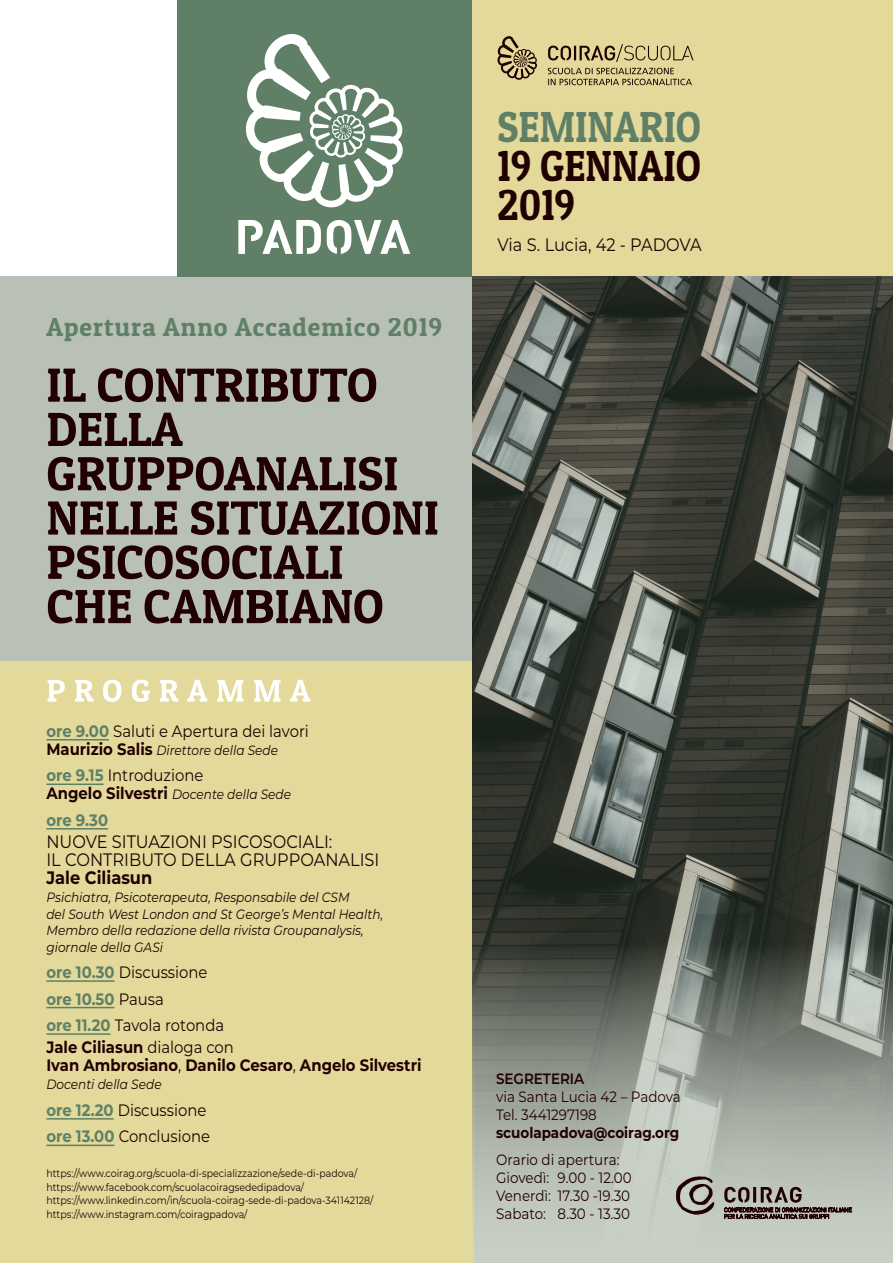
<style>
.page{position:relative;width:893px;height:1263px;background:#fff}
.page>*{position:absolute;margin:0;border:0;box-sizing:border-box;transform-origin:0 0}
.montserr{font:43.5px/39px "Patua One";color:#200000;text-align:justify;scale:.9 1}
.t1{font:25.95px "Patua One";letter-spacing:.04em;color:#5f8066}
.montserr-2{font:18px "Montserrat";color:#200000;scale:.9 1}
.montserr-3{font:700 18px "Montserrat";color:#200000;scale:.9 1}
.montserr-4{font:16.5px "Montserrat";color:#200000;scale:.9 1}
.montserr-5{font:700 16.5px "Montserrat";color:#200000;scale:.9 1}
.montserr-6{font:700 16.5px "Montserrat";color:#5f8066;scale:.9 1}
.montserr-7{font:15px "Montserrat";color:#200000;scale:.9 1}
.montserr-8{font:700 15px "Montserrat";color:#200000;scale:.9 1}
.montserr-9{font:600 15px "Montserrat";color:#200000;scale:.9 1}
.montserr-10{font:italic 13.5px/16.5px "Montserrat";color:#200000;scale:.9 1}
.montserr-11{font:10.5px "Montserrat";color:#200000;scale:.9 1}
.s1{color:#5f8066}
.s2{font-weight:700;color:#5f8066}
.s3{font-weight:700;font-style:normal;font-size:16.5px}
.s4{font-weight:400;color:#200000}
.s5{font-weight:400}
</style>
<div class="page">
<div style="left:470px;top:0;width:423px;height:281px;background:#e3d99b"></div>
<div style="left:0;top:276px;width:476px;height:467px;background:#b9c1b6"></div>
<div style="left:177px;top:0;width:295px;height:276px;background:#5f8066"></div>
<svg style="left:246px;top:34px;width:157px;height:173px"></svg>
<svg style="left:238px;top:220px;width:172px;height:34px"></svg>
<svg style="left:548px;top:44px;width:146px;height:18px"></svg>
<svg style="left:497px;top:36px;width:40px;height:44px"></svg>
<svg style="left:548px;top:68px;width:144px;height:17px"></svg>
<div style="left:0;top:662px;width:893px;height:601px;background:#e3d99b"></div>
<hr style="left:46px;top:739px;width:63px;height:1px;background:#5f8066">
<hr style="left:46px;top:783px;width:58px;height:2px;background:#5f8066">
<hr style="left:46px;top:828px;width:62px;height:1px;background:#5f8066">
<hr style="left:46px;top:980px;width:69px;height:2px;background:#5f8066">
<hr style="left:46px;top:1007px;width:69px;height:1px;background:#5f8066">
<hr style="left:46px;top:1033px;width:64px;height:2px;background:#5f8066">
<hr style="left:46px;top:1118px;width:68px;height:1px;background:#5f8066">
<hr style="left:46px;top:1144px;width:68px;height:2px;background:#5f8066">
<svg style="left:48px;top:590px;width:334px;height:33px"></svg>
<svg style="left:48px;top:545px;width:294px;height:34px"></svg>
<svg style="left:48px;top:501px;width:389px;height:34px"></svg>
<svg style="left:48px;top:457px;width:349px;height:34px"></svg>
<svg style="left:48px;top:413px;width:135px;height:33px"></svg>
<svg style="left:48px;top:368px;width:328px;height:34px"></svg>
<img style="left:472px;top:276px;width:421px;height:987px">
<svg style="left:47px;top:680px;width:264px;height:22px"></svg>
<svg style="left:676px;top:1176px;width:38px;height:39px"></svg>
<svg style="left:724px;top:1187px;width:128px;height:33px;background:#867f79"></svg>
<p class="t1" style="left:46px;top:310px;width:397px">Apertura Anno Accademico 2019</p>
<p class="montserr" style="left:497px;top:107px;width:228px"><span class="s1">SEMINARIO </span>19 GENNAIO 2019</p>
<p class="montserr-2" style="left:497px;top:232px;width:228px">Via S. Lucia, 42 - PADOVA</p>
<p class="montserr-4" style="left:46px;top:719px;width:293px"><span class="s2">ore 9.00</span> Saluti e Apertura dei lavori</p>
<p class="montserr-10" style="left:46px;top:741px;width:259px"><span class="s3">Maurizio Salis</span> Direttore della Sede</p>
<p class="montserr-4" style="left:46px;top:764px;width:176px"><span class="s2">ore 9.15</span> Introduzione</p>
<p class="montserr-10" style="left:46px;top:786px;width:273px"><span class="s3">Angelo Silvestri</span> Docente della Sede</p>
<p class="montserr-6" style="left:46px;top:808px;width:70px">ore 9.30</p>
<p class="montserr-2" style="left:46px;top:829px;width:319px">NUOVE SITUAZIONI PSICOSOCIALI:</p>
<p class="montserr-2" style="left:46px;top:847px;width:372px">IL CONTRIBUTO DELLA GRUPPOANALISI</p>
<p class="montserr-3" style="left:46px;top:865px;width:119px">Jale Ciliasun</p>
<p class="montserr-10" style="left:46px;top:888px;width:376px">Psichiatra, Psicoterapeuta, Responsabile del CSM<br>del South West London and St George’s Mental Health, Membro della redazione della rivista Groupanalysis, giornale della GASi</p>
<p class="montserr-4" style="left:46px;top:961px;width:181px"><span class="s2">ore 10.30</span> Discussione</p>
<p class="montserr-6" style="left:46px;top:987px;width:132px">ore 10.50 <span class="s4">Pausa</span></p>
<p class="montserr-4" style="left:46px;top:1014px;width:199px"><span class="s2">ore 11.20</span> Tavola rotonda</p>
<p class="montserr-5" style="left:46px;top:1035px;width:210px">Jale Ciliasun <span class="s5">dialoga con</span></p>
<p class="montserr-5" style="left:46px;top:1053px;width:418px">Ivan Ambrosiano<span class="s5">,</span> Danilo Cesaro<span class="s5">,</span> Angelo Silvestri</p>
<p class="montserr-10" style="left:46px;top:1076px;width:130px">Docenti della Sede</p>
<p class="montserr-4" style="left:46px;top:1099px;width:179px"><span class="s2">ore 12.20</span> Discussione</p>
<p class="montserr-4" style="left:46px;top:1125px;width:184px"><span class="s2">ore 13.00</span> Conclusione</p>
<p class="montserr-11" style="left:46px;top:1166px;width:347px">https://www.coirag.org/scuola-di-specializzazione/sede-di-padova/</p>
<p class="montserr-11" style="left:46px;top:1180px;width:288px">https://www.facebook.com/scuolacoiragsededipadova/</p>
<p class="montserr-11" style="left:46px;top:1193px;width:365px">https://www.linkedin.com/in/scuola-coirag-sede-di-padova-341142128/</p>
<p class="montserr-11" style="left:46px;top:1207px;width:225px">https://www.instagram.com/coiragpadova/</p>
<p class="montserr-9" style="left:496px;top:1068px;width:100px">SEGRETERIA</p>
<p class="montserr-7" style="left:496px;top:1086px;width:207px">via Santa Lucia 42 – Padova</p>
<p class="montserr-7" style="left:496px;top:1104px;width:113px">Tel. 3441297198</p>
<p class="montserr-8" style="left:496px;top:1122px;width:205px">scuolapadova@coirag.org</p>
<p class="montserr-7" style="left:496px;top:1149px;width:139px">Orario di apertura:</p>
<p class="montserr-7" style="left:496px;top:1167px;width:152px">Giovedì: 9.00 - 12.00</p>
<p class="montserr-7" style="left:496px;top:1185px;width:151px">Venerdì: 17.30 -19.30</p>
<p class="montserr-7" style="left:496px;top:1203px;width:150px">Sabato: 8.30 - 13.30</p>
</div>
